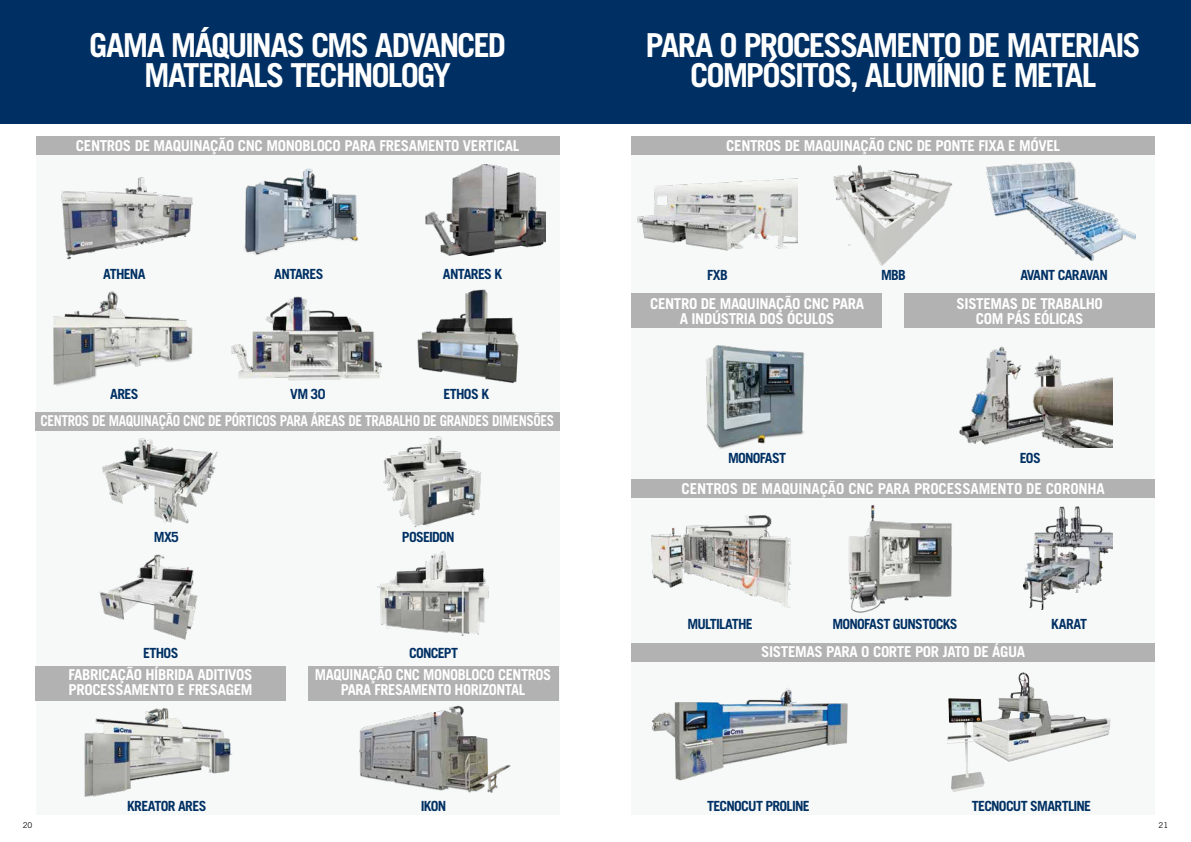
<style>
.page{position:relative;width:1191px;height:842px;background:#fff}
.page>*{position:absolute;margin:0;border:0;box-sizing:border-box;transform-origin:0 0}
.t1{font:700 33px/30.6px "Trade Gothic LT Std";letter-spacing:-.055em;color:#fff;text-align:center}
.t2{font:700 15px/15px "Trade Gothic LT Std";letter-spacing:-.025em;color:#fff;text-align:center}
.t3{font:700 15px "Trade Gothic LT Std";letter-spacing:-.025em;color:#fff;scale:.89 1}
.t4{font:700 14px "Trade Gothic LT Std";letter-spacing:-.05em;color:#003063}
.t5{font:8px "Trade Gothic LT Std";color:#000}
</style>
<div class="page">
<div style="left:0;top:0;width:1191px;height:123px;background:#003063"></div>
<div style="left:36px;top:136px;width:523px;height:678px;background:#f7f9f9"></div>
<div style="left:36px;top:136px;width:523px;height:18px;background:#b3b2b2"></div>
<div style="left:35px;top:412px;width:524px;height:18px;background:#b3b2b2"></div>
<div style="left:631px;top:136px;width:524px;height:678px;background:#f7f9f9"></div>
<img style="left:706px;top:346px;width:98px;height:103px">
<img style="left:651px;top:688px;width:197px;height:93px">
<img style="left:959px;top:346px;width:153px;height:102px">
<div style="left:631px;top:136px;width:524px;height:18px;background:#b3b2b2"></div>
<div style="left:631px;top:294px;width:251px;height:34px;background:#b3b2b2"></div>
<div style="left:904px;top:294px;width:251px;height:34px;background:#b3b2b2"></div>
<div style="left:308px;top:666px;width:250px;height:34px;background:#b3b2b2"></div>
<div style="left:35px;top:666px;width:251px;height:34px;background:#b3b2b2"></div>
<img style="left:353px;top:700px;width:161px;height:93px">
<img style="left:77px;top:700px;width:161px;height:97px">
<div style="left:631px;top:480px;width:524px;height:18px;background:#b3b2b2"></div>
<div style="left:631px;top:643px;width:524px;height:18px;background:#b3b2b2"></div>
<img style="left:947px;top:672px;width:163px;height:120px">
<img style="left:425px;top:164px;width:120px;height:92px">
<img style="left:417px;top:289px;width:102px;height:95px">
<img style="left:244px;top:168px;width:114px;height:87px">
<img style="left:53px;top:291px;width:140px;height:95px">
<img style="left:61px;top:177px;width:132px;height:83px">
<img style="left:231px;top:296px;width:152px;height:85px">
<img style="left:365px;top:430px;width:136px;height:98px">
<img style="left:102px;top:438px;width:116px;height:86px">
<img style="left:377px;top:551px;width:112px;height:85px">
<img style="left:99px;top:554px;width:99px;height:86px">
<img style="left:651px;top:515px;width:141px;height:93px">
<img style="left:1023px;top:506px;width:89px;height:103px">
<img style="left:986px;top:162px;width:149px;height:99px">
<img style="left:848px;top:505px;width:104px;height:107px">
<img style="left:833px;top:165px;width:120px;height:101px">
<svg style="left:836px;top:208px;width:21px;height:37px"></svg>
<img style="left:637px;top:178px;width:160px;height:73px">
<h1 class="t1" style="left:89px;top:29px;width:418px">GAMA MÁQUINAS CMS ADVANCED<br>MATERIALS TECHNOLOGY</h1>
<h1 class="t1" style="left:645px;top:29px;width:497px">PARA O PROCESSAMENTO DE MATERIAIS<br>COMPÓSITOS, ALUMÍNIO E METAL</h1>
<p class="t2" style="left:76px;top:138px;width:445px">CENTROS DE MAQUINAÇÃO CNC MONOBLOCO PARA FRESAMENTO VERTICAL</p>
<p class="t4" style="left:103px;top:265px;width:44px">ATHENA</p>
<p class="t4" style="left:274px;top:265px;width:51px">ANTARES</p>
<p class="t4" style="left:443px;top:265px;width:61px">ANTARES K</p>
<p class="t4" style="left:110px;top:386px;width:30px">ARES</p>
<p class="t4" style="left:290px;top:386px;width:37px">VM 30</p>
<p class="t4" style="left:443px;top:386px;width:47px">ETHOS K</p>
<p class="t3" style="left:40px;top:412px;width:579px">CENTROS DE MAQUINAÇÃO CNC DE PÓRTICOS PARA ÁREAS DE TRABALHO DE GRANDES DIMENSÕES</p>
<p class="t4" style="left:154px;top:528px;width:27px">MX5</p>
<p class="t4" style="left:402px;top:528px;width:54px">POSEIDON</p>
<p class="t4" style="left:143px;top:644px;width:37px">ETHOS</p>
<p class="t2" style="left:68px;top:667px;width:185px;text-align:left">FABRICAÇÃO HÍBRIDA ADITIVOS<br>PROCESSAMENTO E FRESAGEM</p>
<p class="t4" style="left:409px;top:644px;width:51px">CONCEPT</p>
<p class="t2" style="left:315px;top:667px;width:238px">MAQUINAÇÃO CNC MONOBLOCO CENTROS<br>PARA FRESAMENTO HORIZONTAL</p>
<p class="t2" style="left:726px;top:138px;width:335px">CENTROS DE MAQUINAÇÃO CNC DE PONTE FIXA E MÓVEL</p>
<p class="t4" style="left:707px;top:266px;width:22px">FXB</p>
<p class="t4" style="left:881px;top:266px;width:26px">MBB</p>
<p class="t4" style="left:1020px;top:266px;width:89px">AVANT CARAVAN</p>
<p class="t2" style="left:650px;top:296px;width:216px">CENTRO DE MAQUINAÇÃO CNC PARA<br>A INDÚSTRIA DOS ÓCULOS</p>
<p class="t2" style="left:956px;top:296px;width:148px">SISTEMAS DE TRABALHO<br>COM PÁS EÓLICAS</p>
<p class="t4" style="left:728px;top:450px;width:59px">MONOFAST</p>
<p class="t4" style="left:1019px;top:450px;width:23px">EOS</p>
<p class="t2" style="left:681px;top:481px;width:425px">CENTROS DE MAQUINAÇÃO CNC PARA PROCESSAMENTO DE CORONHA</p>
<p class="t4" style="left:687px;top:615px;width:67px">MULTILATHE</p>
<p class="t4" style="left:832px;top:615px;width:126px">MONOFAST GUNSTOCKS</p>
<p class="t4" style="left:1051px;top:615px;width:37px">KARAT</p>
<p class="t2" style="left:761px;top:644px;width:266px">SISTEMAS PARA O CORTE POR JATO DE ÁGUA</p>
<p class="t4" style="left:127px;top:797px;width:81px">KREATOR ARES</p>
<p class="t4" style="left:421px;top:797px;width:27px">IKON</p>
<p class="t4" style="left:971px;top:797px;width:121px">TECNOCUT SMARTLINE</p>
<p class="t4" style="left:707px;top:797px;width:104px">TECNOCUT PROLINE</p>
<p class="t5" style="left:23px;top:820px;width:11px">20</p>
<p class="t5" style="left:1158px;top:820px;width:11px">21</p>
</div>
